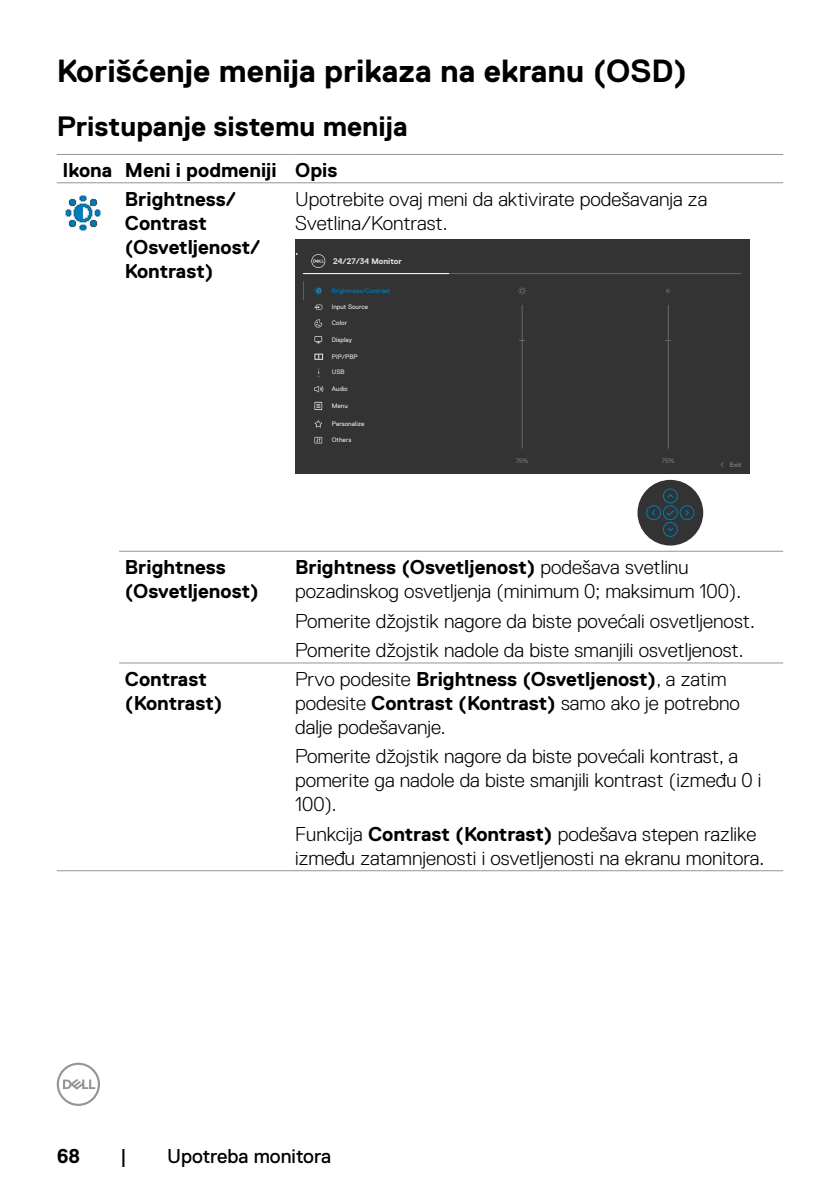
<style>
.page{position:relative;width:840px;height:1191px;background:#fff}
.page>*{position:absolute;margin:0;border:0;box-sizing:border-box;transform-origin:0 0}
.t1{font:700 32px "Dell Replica";color:#000}
.t2{font:700 28px "Dell Replica";color:#000}
.t3{font:300 20px/24px "Dell Replica";color:#000}
.t4{font:700 20px/24px "Dell Replica";color:#000}
.t5{font:20px "Dell Replica";color:#000}
.t6{font:700 8.2px "Dell Replica";color:#e4e4e4}
.t7{font:6.4px "Dell Replica";color:#e4e4e4}
.t8{font:6.4px "Dell Replica";color:#007db8}
.t9{font:6.4px "Dell Replica";color:#777}
.t10{font:700 6.4px "Dell Replica";color:#777}
.s1{font-weight:700}
</style>
<div class="page">
<svg style="left:57px;top:1062px;width:43px;height:44px"></svg>
<hr style="left:57px;top:154px;width:62px;height:1px;background:#939598">
<hr style="left:119px;top:154px;width:170px;height:1px;background:#939598">
<hr style="left:289px;top:154px;width:493px;height:1px;background:#939598">
<hr style="left:57px;top:182px;width:62px;height:1px;background:#939598">
<hr style="left:119px;top:182px;width:170px;height:1px;background:#939598">
<hr style="left:289px;top:182px;width:493px;height:1px;background:#939598">
<hr style="left:119px;top:551px;width:170px;height:1px;background:#939598">
<hr style="left:289px;top:551px;width:493px;height:1px;background:#939598">
<hr style="left:119px;top:662px;width:170px;height:1px;background:#939598">
<hr style="left:289px;top:662px;width:493px;height:1px;background:#939598">
<hr style="left:57px;top:870px;width:62px;height:1px;background:#939598">
<hr style="left:119px;top:870px;width:170px;height:1px;background:#939598">
<hr style="left:289px;top:870px;width:493px;height:1px;background:#939598">
<img style="left:65px;top:195px;width:36px;height:36px">
<div style="left:295px;top:240px;width:453px;height:234px;background:#333"></div>
<div style="left:637px;top:480px;width:65px;height:65px;background:#333;border-radius:50%"></div>
<svg style="left:303px;top:281px;width:1px;height:19px"></svg>
<svg style="left:314px;top:304px;width:8px;height:6px"></svg>
<svg style="left:314px;top:319px;width:8px;height:9px"></svg>
<svg style="left:314px;top:287px;width:8px;height:8px"></svg>
<svg style="left:314px;top:336px;width:8px;height:6px"></svg>
<svg style="left:315px;top:337px;width:6px;height:6px"></svg>
<svg style="left:311px;top:254px;width:14px;height:14px"></svg>
<hr style="left:303px;top:273px;width:438px;height:1px;background:#666">
<hr style="left:303px;top:273px;width:146px;height:1px;background:#fff">
<div style="left:662px;top:505px;width:15px;height:15px;border:1px solid #007db8;border-radius:50%"></div>
<div style="left:662px;top:522px;width:15px;height:15px;border:1px solid #007db8;border-radius:50%"></div>
<div style="left:646px;top:505px;width:14px;height:15px;border:1px solid #007db8;border-radius:50%"></div>
<div style="left:679px;top:505px;width:15px;height:15px;border:1px solid #007db8;border-radius:50%"></div>
<svg style="left:667px;top:528px;width:6px;height:4px"></svg>
<div style="left:662px;top:488px;width:15px;height:15px;border:1px solid #007db8;border-radius:50%"></div>
<svg style="left:667px;top:494px;width:6px;height:4px"></svg>
<svg style="left:685px;top:510px;width:4px;height:6px"></svg>
<svg style="left:651px;top:510px;width:4px;height:6px"></svg>
<svg style="left:664px;top:509px;width:11px;height:7px"></svg>
<svg style="left:666px;top:289px;width:4px;height:4px"></svg>
<svg style="left:518px;top:287px;width:8px;height:8px"></svg>
<hr style="left:521px;top:305px;width:1px;height:144px;background:#666">
<hr style="left:667px;top:305px;width:1px;height:144px;background:#666">
<svg style="left:314px;top:353px;width:9px;height:7px"></svg>
<svg style="left:314px;top:420px;width:8px;height:8px"></svg>
<svg style="left:314px;top:437px;width:8px;height:6px"></svg>
<svg style="left:315px;top:437px;width:6px;height:6px"></svg>
<svg style="left:314px;top:402px;width:8px;height:8px"></svg>
<svg style="left:315px;top:403px;width:6px;height:6px"></svg>
<svg style="left:314px;top:386px;width:9px;height:6px"></svg>
<svg style="left:317px;top:368px;width:4px;height:9px"></svg>
<h1 class="t1" style="left:57px;top:53px;width:631px">Korišćenje menija prikaza na ekranu (OSD)</h1>
<h2 class="t2" style="left:57px;top:111px;width:352px">Pristupanje sistemu menija</h2>
<p class="t4" style="left:125px;top:156px;width:214px;line-height:28.8px;text-indent:-62px">Ikona Meni i podmeniji Opis<br>Brightness/</p>
<p class="t4" style="left:125px;top:211px;width:137px">Contrast (Osvetljenost/<br>Kontrast)</p>
<p class="t3" style="left:295px;top:187px;width:413px">Upotrebite ovaj meni da aktivirate podešavanja za<br>Svetlina/Kontrast.</p>
<p class="t6" style="left:333px;top:256px;width:70px">24/27/34 Monitor</p>
<p class="t8" style="left:331px;top:287px;width:60px">Brightness/Contrast</p>
<p class="t7" style="left:331px;top:303px;width:38px">Input Source</p>
<p class="t7" style="left:331px;top:320px;width:17px">Color</p>
<p class="t7" style="left:331px;top:336px;width:22px">Display</p>
<p class="t7" style="left:331px;top:353px;width:27px">PIP/PBP</p>
<p class="t7" style="left:331px;top:369px;width:14px">USB</p>
<p class="t7" style="left:331px;top:385px;width:17px">Audio</p>
<p class="t7" style="left:331px;top:402px;width:18px">Menu</p>
<p class="t7" style="left:331px;top:420px;width:34px">Personalize</p>
<p class="t7" style="left:331px;top:436px;width:21px">Others</p>
<p class="t9" style="left:515px;top:457px;width:14px">75%</p>
<p class="t9" style="left:661px;top:457px;width:14px">75%</p>
<p class="t10" style="left:729px;top:461px;width:13px">Exit</p>
<p class="t4" style="left:125px;top:555px;width:135px">Brightness (Osvetljenost)</p>
<p class="t3" style="left:295px;top:555px;width:447px"><span class="s1">Brightness (Osvetljenost)</span> podešava svetlinu pozadinskog osvetljenja (minimum 0; maksimum 100).</p>
<p class="t3" style="left:295px;top:606px;width:461px;line-height:29.6px">Pomerite džojstik nagore da biste povećali osvetljenost.<br>Pomerite džojstik nadole da biste smanjili osvetljenost.</p>
<p class="t4" style="left:125px;top:667px;width:99px">Contrast (Kontrast)</p>
<p class="t3" style="left:295px;top:667px;width:446px">Prvo podesite <span class="s1">Brightness (Osvetljenost)</span>, a zatim podesite <span class="s1">Contrast (Kontrast)</span> samo ako je potrebno dalje podešavanje.</p>
<p class="t3" style="left:295px;top:744px;width:467px">Pomerite džojstik nagore da biste povećali kontrast, a pomerite ga nadole da biste smanjili kontrast (između 0 i<br>100).</p>
<p class="t3" style="left:295px;top:822px;width:470px">Funkcija <span class="s1">Contrast (Kontrast)</span> podešava stepen razlike između zatamnjenosti i osvetljenosti na ekranu monitora.</p>
<p class="t4" style="left:57px;top:1143px;width:25px">68</p>
<p class="t5" style="left:120px;top:1144px;width:8px">|</p>
<p class="t5" style="left:167px;top:1144px;width:165px">Upotreba monitora</p>
</div>
